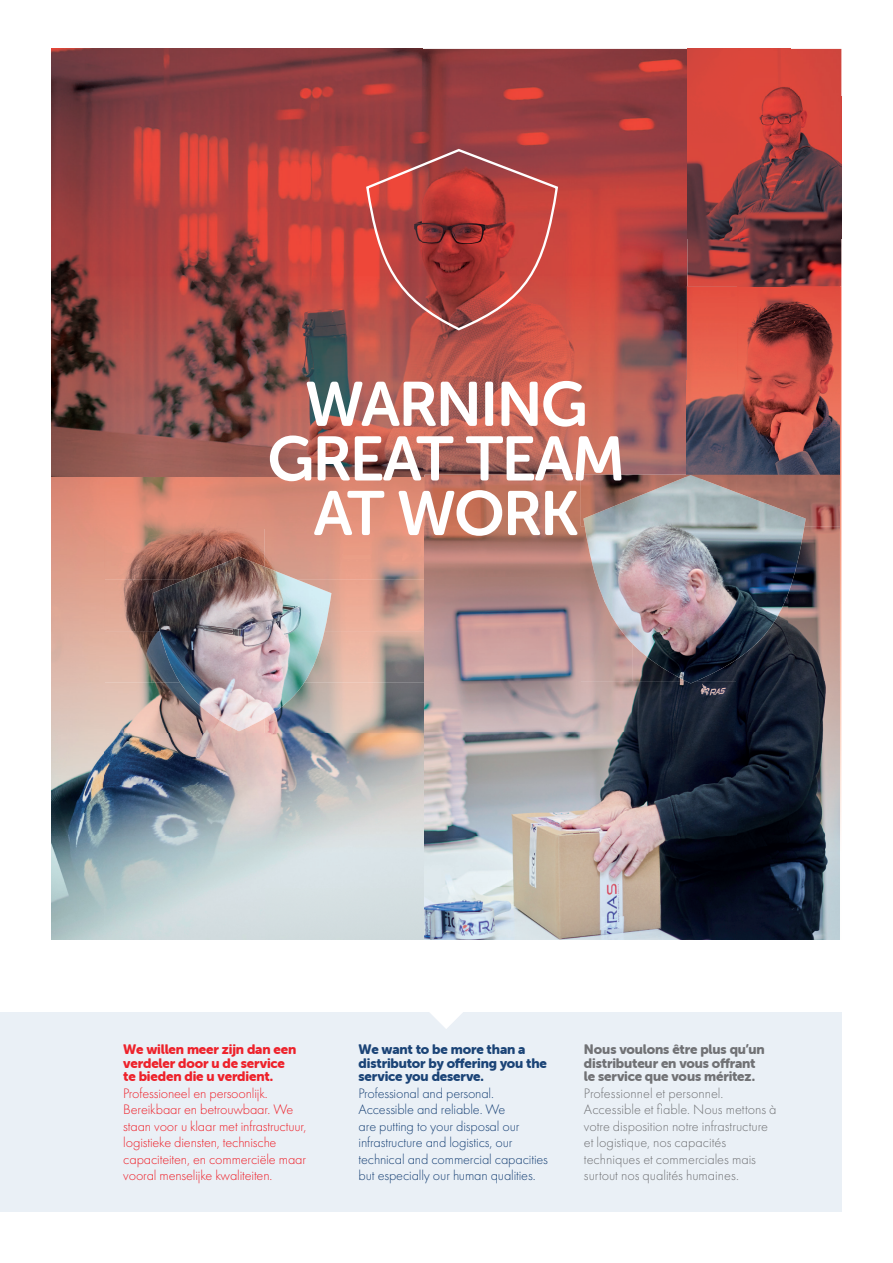
<style>
.page{position:relative;width:893px;height:1263px;background:#fff}
.page>*{position:absolute;margin:0;border:0;box-sizing:border-box;transform-origin:0 0}
.t1{font:62.25px/54.6px "Museo Sans Rounded 700";letter-spacing:-.03em;color:#fff;text-align:center}
.t2{font:300 14.25px/16.5px "Futura PT";letter-spacing:-.01em;color:#ee222b}
.t3{font:300 14.25px/16.5px "Futura PT";color:#717275}
.t4{font:300 14.25px/16.5px "Futura PT";letter-spacing:-.01em;color:#1b4477}
.t5{font:13.5px/13.5px "Museo Sans Rounded 900";letter-spacing:-.01em;color:#717275}
.t6{font:13.5px/13.5px "Museo Sans Rounded 900";letter-spacing:-.01em;color:#ee222b}
.t7{font:13.5px/13.5px "Museo Sans Rounded 900";letter-spacing:-.01em;color:#1b4477}
</style>
<div class="page">
<div style="left:0;top:1012px;width:842px;height:200px;background:#eaf0f6"></div>
<img style="left:180px;top:580px;width:124px;height:102px">
<img style="left:632px;top:526px;width:156px;height:117px">
<svg style="left:840px;top:475px;width:1px;height:360px"></svg>
<img style="left:51px;top:49px;width:636px;height:428px">
<img style="left:687px;top:49px;width:154px;height:426px">
<img style="left:104px;top:477px;width:321px;height:103px">
<img style="left:297px;top:580px;width:128px;height:51px">
<img style="left:104px;top:580px;width:81px;height:51px">
<img style="left:304px;top:631px;width:121px;height:51px">
<img style="left:51px;top:631px;width:129px;height:51px">
<img style="left:51px;top:682px;width:374px;height:257px">
<img style="left:425px;top:475px;width:415px;height:51px">
<img style="left:425px;top:526px;width:155px;height:413px">
<img style="left:580px;top:526px;width:52px;height:155px">
<img style="left:788px;top:526px;width:52px;height:413px">
<img style="left:736px;top:594px;width:52px;height:345px">
<img style="left:632px;top:643px;width:104px;height:38px">
<img style="left:580px;top:681px;width:156px;height:258px">
<svg style="left:365px;top:148px;width:195px;height:184px;background:#b74743"></svg>
<svg style="left:430px;top:1012px;width:33px;height:17px"></svg>
<h1 class="t1" style="left:267px;top:377px;width:359px">WARNING<br>GREAT TEAM<br>AT WORK</h1>
<p class="t6" style="left:123px;top:1043px;width:175px">We willen meer zijn dan een verdeler door u de service te bieden die u verdient.</p>
<p class="t2" style="left:123px;top:1085px;width:184px">Professioneel en persoonlijk.<br>Bereikbaar en betrouwbaar. We staan voor u klaar met infrastructuur, logistieke diensten, technische capaciteiten, en commerciële maar vooral menselijke kwaliteiten.</p>
<p class="t7" style="left:359px;top:1043px;width:190px">We want to be more than a distributor by offering you the service you deserve.</p>
<p class="t4" style="left:359px;top:1085px;width:191px">Professional and personal.<br>Accessible and reliable. We<br>are putting to your disposal our infrastructure and logistics, our technical and commercial capacities but especially our human qualities.</p>
<p class="t5" style="left:584px;top:1043px;width:182px">Nous voulons être plus qu’un distributeur en vous offrant le service que vous méritez.</p>
<p class="t3" style="left:584px;top:1085px;width:194px">Professionnel et personnel.<br>Accessible et fiable. Nous mettons à votre disposition notre infrastructure et logistique, nos capacités techniques et commerciales mais surtout nos qualités humaines.</p>
</div>
